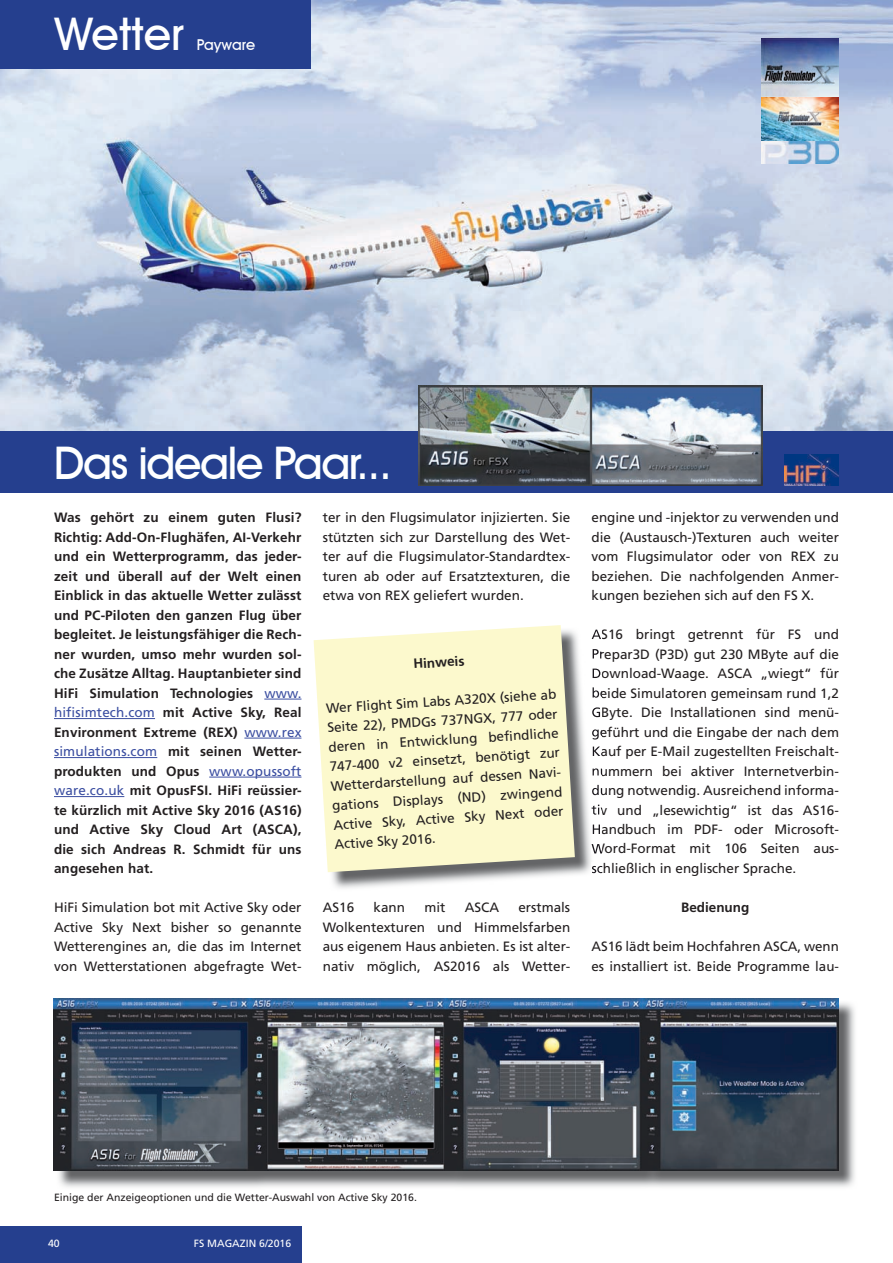
<style>
.page{position:relative;width:893px;height:1263px;background:#fff}
.page>*{position:absolute;margin:0;border:0;box-sizing:border-box;transform-origin:0 0}
.t1{font:500 45px "Avant Garde IT Cby BT";letter-spacing:-.03em;color:#fff}
.t2{font:500 15px "Avant Garde IT Cby BT";color:#fff}
.t3{font:13.5px/19.5px "Frutiger LT";color:#231f20;text-align:justify}
.t4{font:700 13.5px/19.5px "Frutiger LT";letter-spacing:.01em;color:#231f20;text-align:justify}
.t5{font:10.5px "Frutiger LT";color:#231f20}
.t6{font:10.5px "Frutiger LT";color:#fff}
.s1{font-weight:400;color:#3b4ea1}
</style>
<div class="page">
<img style="left:0;top:0;width:893px;height:431px">
<div style="left:0;top:1226px;width:301px;height:37px;background:#253f8e"></div>
<hr style="left:264px;top:699px;width:37px;height:1px;background:#3b4ea1">
<hr style="left:54px;top:718px;width:101px;height:1px;background:#3b4ea1">
<hr style="left:244px;top:738px;width:57px;height:1px;background:#3b4ea1">
<hr style="left:54px;top:757px;width:103px;height:1px;background:#3b4ea1">
<hr style="left:209px;top:777px;width:92px;height:1px;background:#3b4ea1">
<hr style="left:54px;top:796px;width:70px;height:1px;background:#3b4ea1">
<div style="left:0;top:431px;width:893px;height:62px;background:#253f8e"></div>
<img style="left:762px;top:39px;width:77px;height:124px">
<div style="left:0;top:0;width:310px;height:68px;background:#253f8e"></div>
<img style="left:785px;top:454px;width:54px;height:31px">
<img style="left:419px;top:386px;width:344px;height:99px">
<img style="left:58px;top:1003px;width:797px;height:185px">
<img style="left:54px;top:998px;width:785px;height:173px">
<img style="left:328px;top:634px;width:271px;height:254px">
<svg style="left:592px;top:629px;width:10px;height:13px"></svg>
<svg style="left:593px;top:648px;width:9px;height:13px"></svg>
<svg style="left:593px;top:668px;width:9px;height:13px"></svg>
<svg style="left:593px;top:687px;width:9px;height:13px"></svg>
<svg style="left:592px;top:707px;width:9px;height:13px"></svg>
<svg style="left:592px;top:726px;width:10px;height:13px"></svg>
<svg style="left:593px;top:746px;width:9px;height:13px"></svg>
<svg style="left:593px;top:765px;width:9px;height:11px"></svg>
<svg style="left:592px;top:785px;width:10px;height:13px"></svg>
<svg style="left:592px;top:804px;width:10px;height:13px"></svg>
<svg style="left:593px;top:824px;width:9px;height:10px"></svg>
<svg style="left:591px;top:843px;width:11px;height:11px"></svg>
<svg style="left:592px;top:863px;width:10px;height:13px"></svg>
<svg style="left:314px;top:625px;width:261px;height:247px;background:#f5f2cb"></svg>
<h1 class="t1" style="left:55px;top:6px;width:131px">Wetter</h1>
<p class="t2" style="left:197px;top:35px;width:60px">Payware</p>
<h1 class="t1" style="left:54px;top:436px;width:339px">Das ideale Paar...</h1>
<p class="t4" style="left:54px;top:508px;width:249px">Was gehört zu einem guten Flusi?<br>Richtig: Add-On-Flughäfen, AI-Verkehr und ein Wetterprogramm, das jeder&shy;zeit und überall auf der Welt einen Einblick in das aktuelle Wetter zulässt und PC-Piloten den ganzen Flug über begleitet. Je leistungsfähiger die Rech&shy;ner wurden, umso mehr wurden sol&shy;che Zusätze Alltag. Hauptanbieter sind HiFi Simulation Technologies <span class="s1">www. hifisimtech.com</span> mit Active Sky, Real Environment Extreme (REX) <span class="s1">www.rex simulations.com</span> mit seinen Wetter&shy;produkten und Opus <span class="s1">www.opussoft ware.co.uk</span> mit OpusFSI. HiFi reüssier&shy;te kürzlich mit Active Sky 2016 (AS16) und Active Sky Cloud Art (ASCA), die sich Andreas R. Schmidt für uns angesehen hat.</p>
<p class="t3" style="left:54px;top:898px;width:249px">HiFi Simulation bot mit Active Sky oder Active Sky Next bisher so genannte Wetterengines an, die das im Internet von Wetterstationen abgefragte Wet-</p>
<p class="t3" style="left:323px;top:508px;width:249px">ter in den Flugsimulator injizierten. Sie stützten sich zur Darstellung des Wet&shy;ter auf die Flugsimulator-Standardtex&shy;turen ab oder auf Ersatztexturen, die etwa von REX geliefert wurden.</p>
<p class="t4" style="left:413px;top:654px;width:53px;rotate:-3deg">Hinweis</p>
<p class="t3" style="left:326px;top:697px;width:235px;text-align:left;rotate:-3deg">Wer Flight Sim Labs A320X (siehe ab<br>Seite 22), PMDGs 737NGX, 777 oder deren in Entwicklung befindliche<br>747-400 v2 einsetzt, benötigt zur<br>Wetterdarstellung auf dessen Navi&shy;gations Displays (ND) zwingend<br>Active Sky, Active Sky Next oder<br>Active Sky 2016.</p>
<p class="t3" style="left:323px;top:898px;width:249px;text-indent:196px">erstmals Wolkentexturen und Himmelsfarben aus eigenem Haus anbieten. Es ist alter&shy;nativ möglich, AS2016 als Wetter-</p>
<p class="t3" style="left:323px;top:898px;width:33px">AS16</p>
<p class="t3" style="left:374px;top:898px;width:33px">kann</p>
<p class="t3" style="left:424px;top:898px;width:23px">mit</p>
<p class="t3" style="left:465px;top:898px;width:36px">ASCA</p>
<p class="t3" style="left:591px;top:508px;width:249px">engine und -injektor zu verwenden und die (Austausch-)Texturen auch weiter vom Flugsimulator oder von REX zu beziehen. Die nachfolgenden Anmer&shy;kungen beziehen sich auf den FS X.</p>
<p class="t3" style="left:591px;top:625px;width:249px">AS16 bringt getrennt für FS und Prepar3D (P3D) gut 230 MByte auf die Download-Waage. ASCA „wiegt“ für beide Simulatoren gemeinsam rund 1,2<br>GByte. Die Installationen sind menü&shy;geführt und die Eingabe der nach dem Kauf per E-Mail zugestellten Freischalt&shy;nummern bei aktiver Internetverbin&shy;dung notwendig. Ausreichend informa&shy;tiv und „lesewichtig“ ist das AS16- Handbuch im PDF- oder Microsoft-Word-Format mit 106 Seiten aus&shy;schließlich in englischer Sprache.</p>
<p class="t4" style="left:681px;top:898px;width:70px">Bedienung</p>
<p class="t3" style="left:591px;top:937px;width:249px">AS16 lädt beim Hochfahren ASCA, wenn es installiert ist. Beide Programme lau-</p>
<p class="t5" style="left:54px;top:1191px;width:364px">Einige der Anzeigeoptionen und die Wetter-Auswahl von Active Sky 2016.</p>
<p class="t6" style="left:48px;top:1237px;width:13px">40</p>
<p class="t6" style="left:194px;top:1237px;width:99px">FS MAGAZIN 6/2016</p>
</div>
